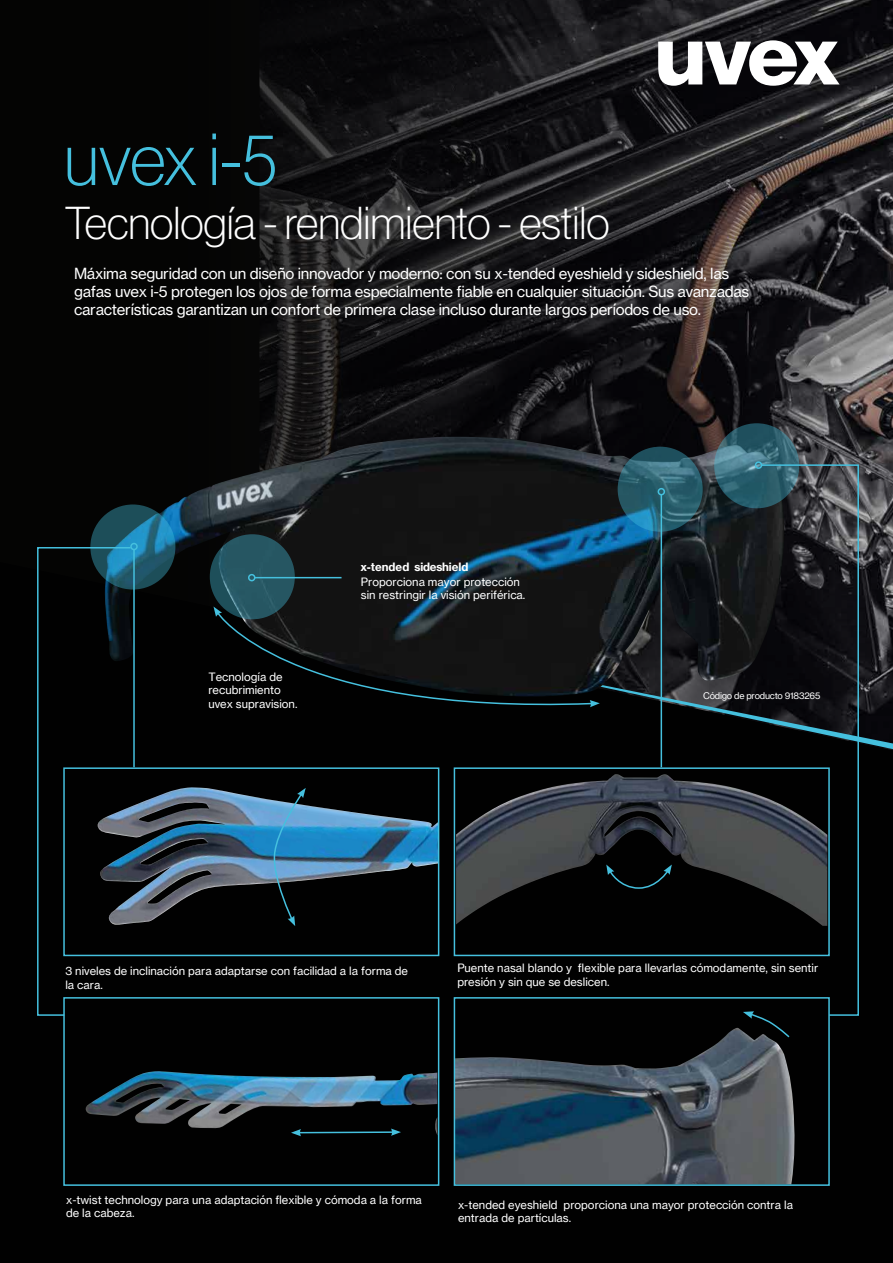
<style>
.page{position:relative;width:893px;height:1263px;background:#010101}
.page>*{position:absolute;margin:0;border:0;box-sizing:border-box;transform-origin:0 0}
.t1{font:72px "N Haas Grotesk DS Std 35 X Lt";color:#45c0de}
.t2{font:45.15px "N Haas Grotesk DS Pro 35 X Lt";color:#fff}
.t3{font:15px/18px "N Haas Grotesk TX Pro 55 Rg";letter-spacing:-.02em;color:#fff}
.t4{font:11.25px/13.5px "N Haas Grotesk TX Pro 55 Rg";color:#fff}
.t5{font:11.25px "N Haas Grotesk TX Pro 75 Bd";color:#fff}
.t6{font:9px "N Haas Grotesk TX Pro 55 Rg";letter-spacing:-.025em;color:#fff}
</style>
<div class="page">
<img style="left:259px;top:0;width:634px;height:751px">
<svg style="left:63px;top:997px;width:377px;height:189px"></svg>
<img style="left:86px;top:1071px;width:351px;height:57px">
<svg style="left:291px;top:1128px;width:110px;height:8px"></svg>
<img style="left:132px;top:437px;width:628px;height:216px">
<svg style="left:618px;top:447px;width:85px;height:85px"></svg>
<svg style="left:714px;top:423px;width:85px;height:85px"></svg>
<svg style="left:90px;top:504px;width:85px;height:85px"></svg>
<div style="left:210px;top:534px;width:85px;height:85px;background:#265662;border-radius:50%"></div>
<hr style="left:661px;top:495px;width:1px;height:272px;background:#45c0de">
<div style="left:658px;top:488px;width:7px;height:7px;border:2px solid #45c0de;border-radius:50%"></div>
<svg style="left:37px;top:546px;width:95px;height:470px"></svg>
<hr style="left:133px;top:549px;width:2px;height:218px;background:#45c0de">
<div style="left:130px;top:543px;width:8px;height:7px;border:2px solid #45c0de;border-radius:50%"></div>
<hr style="left:255px;top:577px;width:87px;height:1px;background:#45c0de">
<div style="left:248px;top:574px;width:7px;height:7px;border:2px solid #45c0de;border-radius:50%"></div>
<svg style="left:760px;top:464px;width:100px;height:552px"></svg>
<div style="left:755px;top:461px;width:7px;height:8px;border:2px solid #45c0de;border-radius:50%"></div>
<svg style="left:213px;top:606px;width:680px;height:143px"></svg>
<svg style="left:63px;top:767px;width:377px;height:190px"></svg>
<svg style="left:453px;top:767px;width:377px;height:190px"></svg>
<svg style="left:453px;top:996px;width:377px;height:190px"></svg>
<img style="left:456px;top:774px;width:371px;height:152px">
<svg style="left:658px;top:40px;width:182px;height:46px"></svg>
<h1 class="t1" style="left:64px;top:119px;width:214px">uvex i-5</h1>
<h2 class="t2" style="left:65px;top:198px;width:546px">Tecnología - rendimiento - estilo</h2>
<p class="t3" style="left:74px;top:264px;width:677px">Máxima seguridad con un diseño innovador y moderno: con su x-tended eyeshield y sideshield, las gafas uvex i-5 protegen los ojos de forma especialmente fiable en cualquier situación. Sus avanzadas características garantizan un confort de primera clase incluso durante largos períodos de uso.</p>
<p class="t5" style="left:361px;top:560px;width:109px">x-tended sideshield</p>
<p class="t4" style="left:208px;top:670px;width:91px">Tecnología de recubrimiento uvex supravision.</p>
<p class="t4" style="left:361px;top:575px;width:166px">Proporciona mayor protección sin restringir la visión periférica.</p>
<p class="t6" style="left:703px;top:690px;width:119px">Código de producto 9183265</p>
<p class="t4" style="left:65px;top:964px;width:344px">3 niveles de inclinación para adaptarse con facilidad a la forma de la cara.</p>
<p class="t4" style="left:457px;top:961px;width:362px">Puente nasal blando y flexible para llevarlas cómodamente, sin sentir presión y sin que se deslicen.</p>
<p class="t4" style="left:66px;top:1193px;width:357px">x-twist technology para una adaptación flexible y cómoda a la forma de la cabeza.</p>
<p class="t4" style="left:458px;top:1198px;width:336px">x-tended eyeshield proporciona una mayor protección contra la entrada de partículas.</p>
</div>
